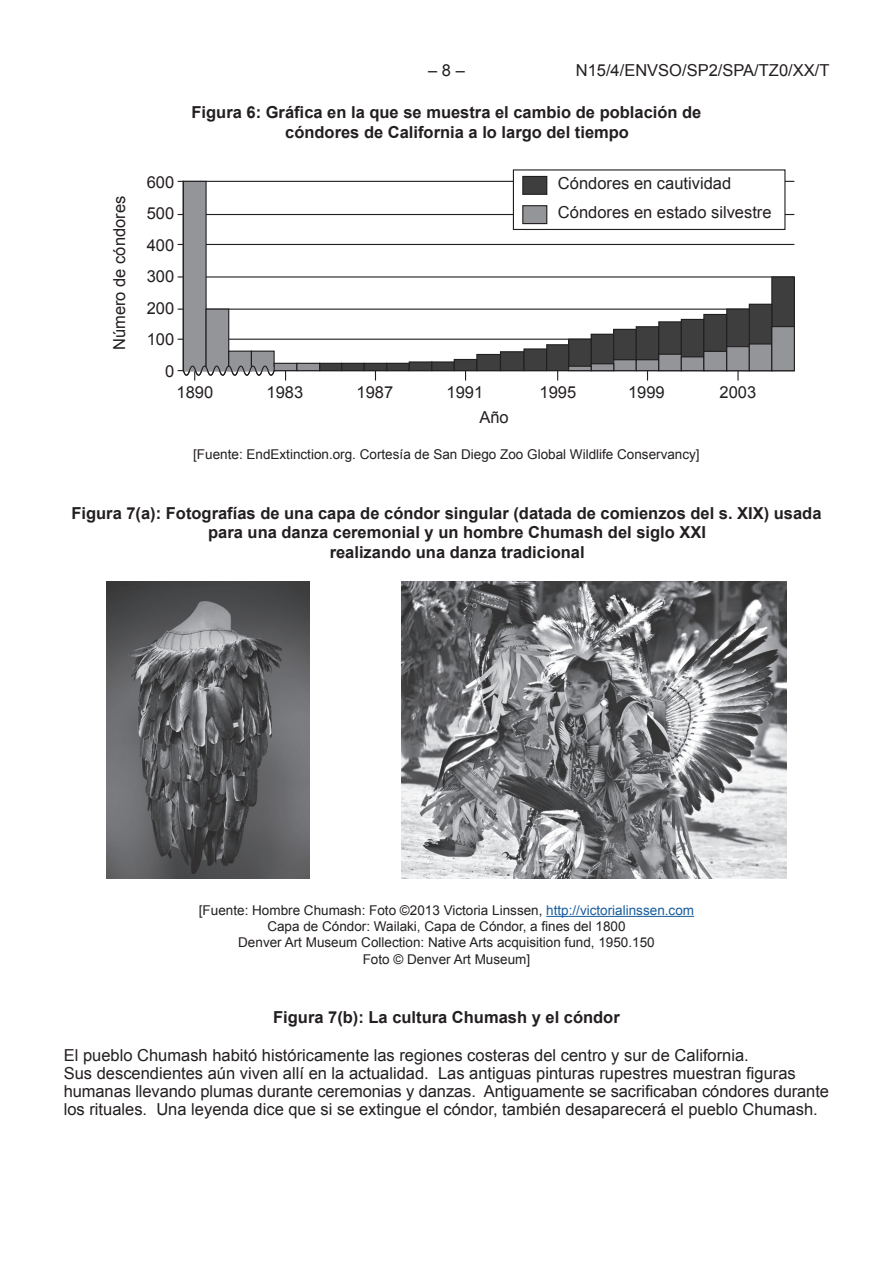
<style>
.page{position:relative;width:893px;height:1263px;background:#fff}
.page>*{position:absolute;margin:0;border:0;box-sizing:border-box;transform-origin:0 0}
.t1{font:16.5px/31.5px "Arial";color:#231f20}
.t2{font:700 16.5px/19.8px "Arial";color:#231f20}
.t3{font:13.5px/16.2px "Arial";color:#231f20;text-align:center}
.s1{color:#175d9e}
</style>
<div class="page">
<hr style="left:546px;top:916px;width:148px;height:1px;background:#175d9e">
<hr style="left:178px;top:339px;width:616px;height:1px;background:#231f20">
<hr style="left:178px;top:309px;width:616px;height:1px;background:#231f20">
<hr style="left:178px;top:276px;width:616px;height:2px;background:#231f20">
<hr style="left:178px;top:244px;width:616px;height:1px;background:#231f20">
<hr style="left:178px;top:214px;width:616px;height:1px;background:#231f20">
<hr style="left:178px;top:181px;width:616px;height:1px;background:#231f20">
<svg style="left:737px;top:371px;width:2px;height:9px"></svg>
<div style="left:320px;top:363px;width:22px;height:8px;background:#3e3e3f"></div>
<div style="left:319px;top:363px;width:23px;height:8px;border:1px solid #231f20"></div>
<div style="left:342px;top:363px;width:22px;height:8px;background:#3e3e3f"></div>
<div style="left:341px;top:363px;width:24px;height:8px;border:1px solid #231f20"></div>
<div style="left:364px;top:363px;width:23px;height:8px;background:#3e3e3f"></div>
<div style="left:364px;top:363px;width:23px;height:8px;border:1px solid #231f20"></div>
<div style="left:387px;top:363px;width:22px;height:8px;background:#3e3e3f"></div>
<div style="left:386px;top:363px;width:24px;height:8px;border:1px solid #231f20"></div>
<div style="left:409px;top:362px;width:23px;height:9px;background:#3e3e3f"></div>
<div style="left:409px;top:361px;width:23px;height:10px;border:1px solid #231f20"></div>
<div style="left:432px;top:362px;width:22px;height:9px;background:#3e3e3f"></div>
<div style="left:431px;top:361px;width:24px;height:10px;border:1px solid #231f20"></div>
<div style="left:454px;top:359px;width:23px;height:12px;background:#3e3e3f"></div>
<div style="left:454px;top:359px;width:23px;height:12px;border:1px solid #231f20"></div>
<div style="left:477px;top:354px;width:23px;height:17px;background:#3e3e3f"></div>
<div style="left:476px;top:354px;width:25px;height:17px;border:1px solid #231f20"></div>
<div style="left:500px;top:352px;width:24px;height:19px;background:#3e3e3f"></div>
<div style="left:500px;top:351px;width:25px;height:20px;border:1px solid #231f20"></div>
<div style="left:524px;top:349px;width:23px;height:22px;background:#3e3e3f"></div>
<div style="left:523px;top:348px;width:24px;height:23px;border:1px solid #231f20"></div>
<div style="left:591px;top:334px;width:23px;height:37px;background:#3e3e3f"></div>
<div style="left:591px;top:334px;width:23px;height:37px;border:1px solid #231f20"></div>
<div style="left:569px;top:339px;width:22px;height:32px;background:#3e3e3f"></div>
<div style="left:568px;top:339px;width:24px;height:32px;border:1px solid #231f20"></div>
<div style="left:547px;top:345px;width:22px;height:26px;background:#3e3e3f"></div>
<div style="left:546px;top:344px;width:23px;height:27px;border:1px solid #231f20"></div>
<div style="left:614px;top:329px;width:22px;height:41px;background:#3e3e3f"></div>
<div style="left:613px;top:329px;width:24px;height:42px;border:1px solid #231f20"></div>
<div style="left:636px;top:327px;width:23px;height:43px;background:#3e3e3f"></div>
<div style="left:636px;top:326px;width:23px;height:45px;border:1px solid #231f20"></div>
<div style="left:659px;top:322px;width:22px;height:49px;background:#3e3e3f"></div>
<div style="left:658px;top:321px;width:24px;height:50px;border:1px solid #231f20"></div>
<div style="left:772px;top:277px;width:22px;height:94px;background:#3e3e3f"></div>
<div style="left:771px;top:276px;width:24px;height:95px;border:1px solid #231f20"></div>
<div style="left:749px;top:304px;width:23px;height:67px;background:#3e3e3f"></div>
<div style="left:749px;top:304px;width:23px;height:67px;border:1px solid #231f20"></div>
<div style="left:681px;top:319px;width:23px;height:52px;background:#3e3e3f"></div>
<div style="left:681px;top:319px;width:23px;height:52px;border:1px solid #231f20"></div>
<div style="left:704px;top:314px;width:23px;height:57px;background:#3e3e3f"></div>
<div style="left:703px;top:314px;width:24px;height:57px;border:1px solid #231f20"></div>
<div style="left:727px;top:309px;width:22px;height:62px;background:#3e3e3f"></div>
<div style="left:726px;top:309px;width:24px;height:62px;border:1px solid #231f20"></div>
<div style="left:183px;top:181px;width:23px;height:190px;background:#939598"></div>
<div style="left:183px;top:181px;width:24px;height:190px;border:1px solid #231f20"></div>
<div style="left:206px;top:309px;width:23px;height:62px;background:#939598"></div>
<div style="left:205px;top:309px;width:24px;height:62px;border:1px solid #231f20"></div>
<div style="left:229px;top:351px;width:22px;height:20px;background:#939598"></div>
<div style="left:228px;top:351px;width:24px;height:20px;border:1px solid #231f20"></div>
<div style="left:251px;top:351px;width:23px;height:20px;background:#939598"></div>
<div style="left:251px;top:351px;width:24px;height:20px;border:1px solid #231f20"></div>
<div style="left:274px;top:363px;width:23px;height:8px;background:#939598"></div>
<div style="left:274px;top:363px;width:23px;height:8px;border:1px solid #231f20"></div>
<div style="left:297px;top:363px;width:23px;height:8px;background:#939598"></div>
<div style="left:296px;top:363px;width:24px;height:8px;border:1px solid #231f20"></div>
<div style="left:614px;top:360px;width:22px;height:11px;background:#939598"></div>
<div style="left:613px;top:359px;width:24px;height:12px;border:1px solid #231f20"></div>
<div style="left:636px;top:360px;width:23px;height:11px;background:#939598"></div>
<div style="left:636px;top:359px;width:23px;height:12px;border:1px solid #231f20"></div>
<div style="left:659px;top:354px;width:22px;height:17px;background:#939598"></div>
<div style="left:658px;top:354px;width:24px;height:17px;border:1px solid #231f20"></div>
<div style="left:681px;top:357px;width:23px;height:14px;background:#939598"></div>
<div style="left:681px;top:356px;width:23px;height:15px;border:1px solid #231f20"></div>
<div style="left:704px;top:351px;width:23px;height:20px;background:#939598"></div>
<div style="left:703px;top:351px;width:24px;height:20px;border:1px solid #231f20"></div>
<div style="left:727px;top:347px;width:22px;height:24px;background:#939598"></div>
<div style="left:726px;top:346px;width:24px;height:25px;border:1px solid #231f20"></div>
<div style="left:749px;top:344px;width:23px;height:27px;background:#939598"></div>
<div style="left:749px;top:343px;width:23px;height:28px;border:1px solid #231f20"></div>
<div style="left:772px;top:327px;width:22px;height:44px;background:#939598"></div>
<div style="left:771px;top:326px;width:24px;height:45px;border:1px solid #231f20"></div>
<div style="left:591px;top:364px;width:23px;height:7px;background:#939598"></div>
<div style="left:591px;top:363px;width:23px;height:8px;border:1px solid #231f20"></div>
<div style="left:569px;top:366px;width:22px;height:5px;background:#939598"></div>
<div style="left:568px;top:366px;width:24px;height:5px;border:1px solid #231f20"></div>
<svg style="left:178px;top:365px;width:97px;height:15px"></svg>
<div style="left:513px;top:170px;width:272px;height:59px;background:#fff"></div>
<div style="left:513px;top:169px;width:272px;height:61px;border:1px solid #231f20"></div>
<div style="left:523px;top:176px;width:24px;height:18px;background:#3e3e3f"></div>
<div style="left:522px;top:176px;width:25px;height:19px;border:1px solid #231f20"></div>
<div style="left:523px;top:206px;width:24px;height:18px;background:#939598"></div>
<div style="left:522px;top:205px;width:25px;height:19px;border:1px solid #231f20"></div>
<img style="left:106px;top:581px;width:203px;height:298px">
<img style="left:402px;top:581px;width:385px;height:298px">
<p class="t1" style="left:104px;top:350px;width:156px;rotate:-90deg">Número de cóndores</p>
<p class="t1" style="left:576px;top:54px;width:255px">N15 /4/ENVSO/SP2/ SPA/TZ0/XX/T</p>
<p class="t1" style="left:428px;top:54px;width:38px">– 8 –</p>
<p class="t2" style="left:285px;top:103px;width:418px;text-indent:-94px">Figura 6: Gráfica en la que se muestra el cambio de población de cóndores de California a lo largo del tiempo</p>
<p class="t1" style="left:147px;top:166px;width:29px;text-align:right">600<br>500<br>400<br>300<br>200<br>100<br>0</p>
<p class="t1" style="left:558px;top:169px;width:215px;line-height:28.8px">Cóndores en cautividad<br>Cóndores en estado silvestre</p>
<p class="t1" style="left:176px;top:377px;width:38px">1890</p>
<p class="t1" style="left:266px;top:377px;width:38px">1983</p>
<p class="t1" style="left:356px;top:377px;width:38px">1987</p>
<p class="t1" style="left:446px;top:377px;width:38px">1991</p>
<p class="t1" style="left:539px;top:377px;width:38px">1995</p>
<p class="t1" style="left:628px;top:377px;width:38px">1999</p>
<p class="t1" style="left:719px;top:377px;width:38px">2003</p>
<p class="t1" style="left:479px;top:402px;width:31px">Año</p>
<p class="t3" style="left:193px;top:446px;width:508px">[Fuente: EndExtinction.org. Cortesía de San Diego Zoo Global Wildlife Conservancy]</p>
<p class="t2" style="left:71px;top:503px;width:752px">Figura 7(a): Fotografías de una capa de cóndor singular (datada de comienzos del s. XIX) usada</p>
<p class="t2" style="left:208px;top:523px;width:499px">para una danza ceremonial y un hombre Chumash del siglo XXI</p>
<p class="t2" style="left:330px;top:543px;width:256px">realizando una danza tradicional</p>
<p class="t3" style="left:199px;top:902px;width:497px">[Fuente: Hombre Chumash: Foto ©2013 Victoria Linssen, <span class="s1">http://victorialinssen.com </span>Capa de Cóndor: Wailaki, Capa de Cóndor, a fines del 1800<br>Denver Art Museum Collection: Native Arts acquisition fund, 1950.150<br>Foto © Denver Art Museum]</p>
<p class="t2" style="left:273px;top:1008px;width:348px">Figura 7(b): La cultura Chumash y el cóndor</p>
<p class="t1" style="left:64px;top:1046px;width:767px;line-height:18.1px">El pueblo Chumash habitó históricamente las regiones costeras del centro y sur de California.<br>Sus descendientes aún viven allí en la actualidad. Las antiguas pinturas rupestres muestran figuras humanas llevando plumas durante ceremonias y danzas. Antiguamente se sacrificaban cóndores durante los rituales. Una leyenda dice que si se extingue el cóndor, también desaparecerá el pueblo Chumash.</p>
</div>
